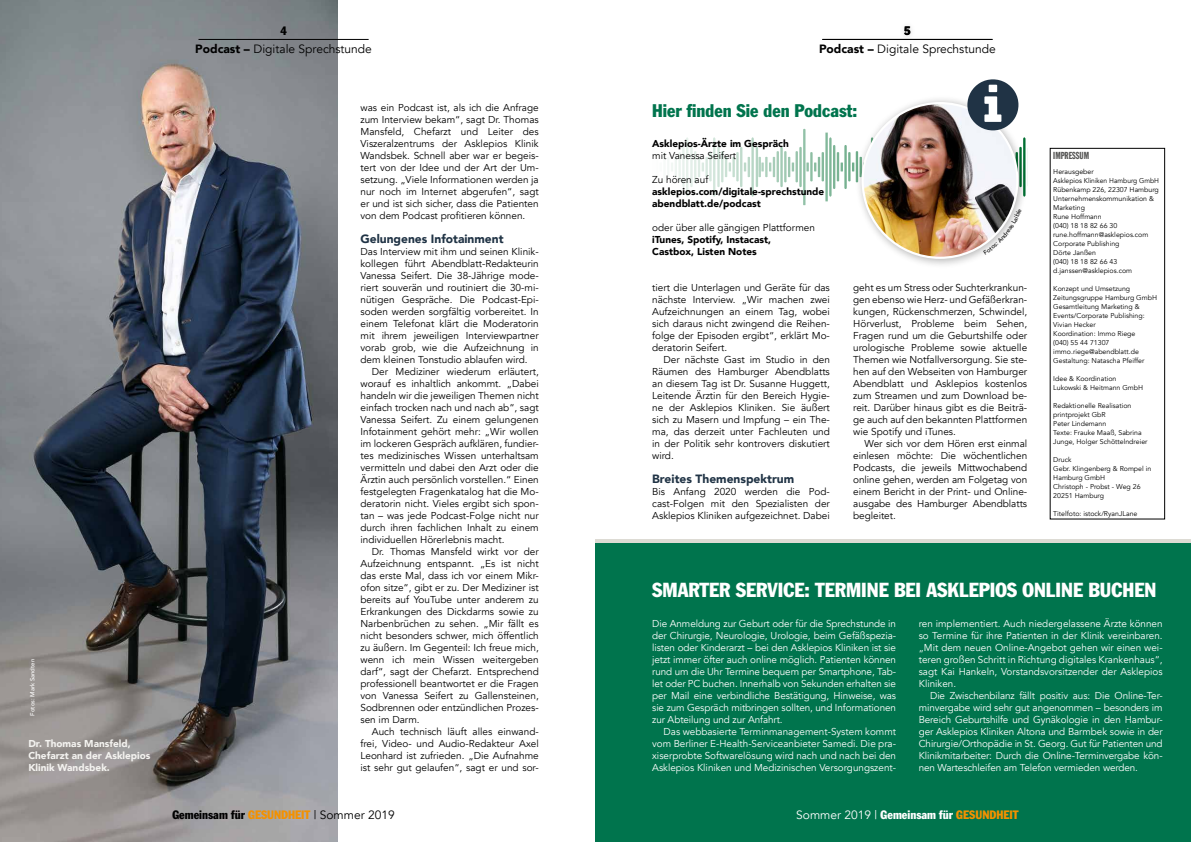
<style>
.page{position:relative;width:1191px;height:842px;background:#fff}
.page>*{position:absolute;margin:0;border:0;box-sizing:border-box;transform-origin:0 0}
.t1{font:condensed 20px "Franklin Gothic Std";color:#fff}
.t2{font:condensed 18px "Franklin Gothic Std";color:#00744d}
.t3{font:12px "Avenir";color:#000}
.t4{font:900 12px "Avenir";color:#203345}
.t5{font:condensed 12px "Franklin Gothic Std";color:#000}
.t6{font:condensed 12px "Franklin Gothic Std";color:#fff}
.t7{font:10px/12px "Avenir";color:#000;text-align:justify}
.t8{font:10px/12px "Avenir";letter-spacing:-.01em;color:#fff;text-align:justify}
.t9{font:900 10px/12px "Avenir";color:#000}
.t10{font:900 10px/12px "Avenir";color:#f4f3f0}
.t11{font:10px "Franklin Gothic Std Extra Cond";color:#565655}
.t12{font:7px/9px "Avenir";color:#000}
.t13{font:500 6px "Avenir";color:#fff}
.s1{font-weight:900}
.s2{color:#f39100}
.s3{font-family:"Avenir";font-stretch:normal}
</style>
<div class="page">
<img style="left:668px;top:129px;width:186px;height:77px">
<div style="left:595px;top:543px;width:596px;height:299px;background:#00744d"></div>
<div style="left:854px;top:95px;width:174px;height:174px;background:#000;opacity:.3"></div>
<img style="left:862px;top:103px;width:155px;height:155px;border-radius:77px">
<hr style="left:595px;top:539px;width:596px;height:4px;background:#dddbd4">
<img style="left:0;top:0;width:338px;height:842px">
<svg style="left:967px;top:79px;width:51px;height:51px"></svg>
<hr style="left:198px;top:39px;width:171px;height:1px;background:#000">
<div style="left:899px;top:21px;width:17px;height:20px;background:#000;opacity:.2"></div>
<div style="left:817px;top:34px;width:181px;height:12px;background:#000;opacity:.2"></div>
<hr style="left:822px;top:39px;width:170px;height:1px;background:#000">
<svg style="left:983px;top:209px;width:38px;height:45px"></svg>
<p class="t13" style="left:27px;top:716px;width:58px;rotate:-90deg">Fotos: Mark Sandten</p>
<p class="t10" style="left:28px;top:737px;width:124px">Dr. Thomas Mansfeld,<br>Chefarzt an der Asklepios<br>Klinik Wandsbek.</p>
<p class="t5" style="left:280px;top:23px;width:8px">4</p>
<p class="t5" style="left:904px;top:23px;width:8px">5</p>
<p class="t3" style="left:819px;top:41px;width:178px"><span class="s1">Podcast –</span> Digitale Sprechstunde</p>
<p class="t3" style="left:195px;top:41px;width:178px"><span class="s1">Podcast –</span> Digitale Sprechstunde</p>
<p class="t7" style="left:360px;top:102px;width:180px">was ein Podcast ist, als ich die Anfrage zum Interview bekam“, sagt Dr. Thomas Mansfeld, Chefarzt und Leiter des Viszeralzentrums der Asklepios Klinik Wandsbek. Schnell aber war er begeis&shy;tert von der Idee und der Art der Um&shy;setzung. „Viele Informationen werden ja nur noch im Internet abgerufen“, sagt er und ist sich sicher, dass die Patienten von dem Podcast profitieren können.</p>
<p class="t4" style="left:360px;top:228px;width:145px">Gelungenes Infotainment</p>
<p class="t7" style="left:360px;top:246px;width:180px">Das Interview mit ihm und seinen Klinik&shy;kollegen führt Abendblatt-Redakteurin Vanessa Seifert. Die 38-Jährige mode&shy;riert souverän und routiniert die 30-mi&shy;nütigen Gespräche. Die Podcast-Epi&shy;soden werden sorgfältig vorbereitet. In einem Telefonat klärt die Moderatorin mit ihrem jeweiligen Interviewpartner vorab grob, wie die Aufzeichnung in dem kleinen Tonstudio ablaufen wird.</p>
<p class="t7" style="left:360px;top:366px;width:180px;text-indent:11px">Der Mediziner wiederum erläutert, worauf es inhaltlich ankommt. „Dabei handeln wir die jeweiligen Themen nicht einfach trocken nach und nach ab“, sagt Vanessa Seifert. Zu einem gelungenen Infotainment gehört mehr: „Wir wollen im lockeren Gespräch aufklären, fundier&shy;tes medizinisches Wissen unterhaltsam vermitteln und dabei den Arzt oder die Ärztin auch persönlich vorstellen.“ Einen festgelegten Fragenkatalog hat die Mo&shy;deratorin nicht. Vieles ergibt sich spon&shy;tan – was jede Podcast-Folge nicht nur durch ihren fachlichen Inhalt zu einem individuellen Hörerlebnis macht.</p>
<p class="t7" style="left:360px;top:546px;width:180px;text-indent:11px">Dr. Thomas Mansfeld wirkt vor der Aufzeichnung entspannt. „Es ist nicht das erste Mal, dass ich vor einem Mikr&shy;ofon sitze“, gibt er zu. Der Mediziner ist bereits auf YouTube unter anderem zu Erkrankungen des Dickdarms sowie zu Narbenbrüchen zu sehen. „Mir fällt es nicht besonders schwer, mich öffentlich zu äußern. Im Gegenteil: Ich freue mich, wenn ich mein Wissen weitergeben darf“, sagt der Chefarzt. Entsprechend professionell beantwortet er die Fragen von Vanessa Seifert zu Gallensteinen, Sodbrennen oder entzündlichen Prozes&shy;sen im Darm.</p>
<p class="t7" style="left:360px;top:726px;width:180px;text-indent:11px">Auch technisch läuft alles einwand&shy;frei, Video- und Audio-Redakteur Axel Leonhard ist zufrieden. „Die Aufnahme ist sehr gut gelaufen“, sagt er und sor-</p>
<h2 class="t2" style="left:652px;top:100px;width:207px">Hier finden Sie den Podcast:</h2>
<p class="t9" style="left:652px;top:137px;width:138px">Asklepios-Ärzte im Gespräch</p>
<p class="t7" style="left:652px;top:150px;width:86px">mit Vanessa Seifert</p>
<p class="t7" style="left:652px;top:174px;width:58px">Zu hören auf</p>
<p class="t9" style="left:652px;top:185px;width:174px">asklepios.com/digitale-sprechstunde abendblatt.de/podcast</p>
<p class="t7" style="left:652px;top:222px;width:164px">oder über alle gängigen Plattformen</p>
<p class="t9" style="left:652px;top:233px;width:120px">iTunes, Spotify, Instacast,<br>Castbox, Listen Notes</p>
<p class="t7" style="left:652px;top:282px;width:179px">tiert die Unterlagen und Geräte für das nächste Interview. „Wir machen zwei Aufzeichnungen an einem Tag, wobei sich daraus nicht zwingend die Reihen&shy;folge der Episoden ergibt“, erklärt Mo&shy;deratorin Seifert.</p>
<p class="t7" style="left:652px;top:354px;width:179px;text-indent:11px">Der nächste Gast im Studio in den Räumen des Hamburger Abendblatts an diesem Tag ist Dr. Susanne Huggett, Leitende Ärztin für den Bereich Hygie&shy;ne der Asklepios Kliniken. Sie äußert sich zu Masern und Impfung – ein The&shy;ma, das derzeit unter Fachleuten und in der Politik sehr kontrovers diskutiert wird.</p>
<p class="t4" style="left:652px;top:468px;width:143px">Breites Themenspektrum</p>
<p class="t7" style="left:652px;top:486px;width:179px">Bis Anfang 2020 werden die Pod&shy;cast-Folgen mit den Spezialisten der Asklepios Kliniken aufgezeichnet. Dabei</p>
<p class="t7" style="left:853px;top:282px;width:175px">geht es um Stress oder Suchterkrankun&shy;gen ebenso wie Herz- und Gefäßerkran&shy;kungen, Rückenschmerzen, Schwindel, Hörverlust, Probleme beim Sehen, Fragen rund um die Geburtshilfe oder urologische Probleme sowie aktuelle Themen wie Notfallversorgung. Sie ste&shy;hen auf den Webseiten von Hamburger Abendblatt und Asklepios kostenlos zum Streamen und zum Download be&shy;reit. Darüber hinaus gibt es die Beiträ&shy;ge auch auf den bekannten Plattformen wie Spotify und iTunes.</p>
<p class="t7" style="left:853px;top:438px;width:175px;text-indent:11px">Wer sich vor dem Hören erst einmal einlesen möchte: Die wöchentlichen Podcasts, die jeweils Mittwochabend online gehen, werden am Folgetag von einem Bericht in der Print- und Online&shy;ausgabe des Hamburger Abendblatts begleitet.</p>
<p class="t11" style="left:1053px;top:150px;width:37px">IMPRESSUM</p>
<p class="t12" style="left:1053px;top:167px;width:107px">Herausgeber<br>Asklepios Kliniken Hamburg GmbH<br>Rübenkamp 226, 22307 Hamburg<br>Unternehmenskommunikation &amp;<br>Marketing<br>Rune Hoffmann<br>(040) 18 18 82 66 30 rune.hoffmann@asklepios.com<br>Corporate Publishing<br>Dörte Janßen<br>(040) 18 18 82 66 43 d.janssen@asklepios.com</p>
<p class="t12" style="left:1053px;top:284px;width:105px">Konzept und Umsetzung<br>Zeitungsgruppe Hamburg GmbH<br>Gesamtleitung Marketing &amp;<br>Events/Corporate Publishing:<br>Vivian Hecker<br>Koordination: Immo Riege<br>(040) 55 44 71307 immo.riege@abendblatt.de<br>Gestaltung: Natascha Pfeiffer</p>
<p class="t12" style="left:1053px;top:374px;width:91px">Idee &amp; Koordination<br>Lukowski &amp; Heitmann GmbH</p>
<p class="t12" style="left:1053px;top:401px;width:96px">Redaktionelle Realisation printprojekt GbR<br>Peter Lindemann<br>Texte: Frauke Maaß, Sabrina<br>Junge, Holger Schöttelndreier</p>
<p class="t12" style="left:1053px;top:455px;width:100px">Druck<br>Gebr. Klingenberg &amp; Rompel in<br>Hamburg GmbH<br>Christoph - Probst - Weg 26<br>20251 Hamburg</p>
<p class="t12" style="left:1053px;top:509px;width:86px">Titelfoto: istock/RyanJLane</p>
<h1 class="t1" style="left:652px;top:578px;width:505px">SMARTER SERVICE: TERMINE BEI ASKLEPIOS ONLINE BUCHEN</h1>
<p class="t8" style="left:652px;top:618px;width:245px">Die Anmeldung zur Geburt oder für die Sprechstunde in der Chirurgie, Neurologie, Urologie, beim Gefäßspezia&shy;listen oder Kinderarzt – bei den Asklepios Kliniken ist sie jetzt immer öfter auch online möglich. Patienten können rund um die Uhr Termine bequem per Smartphone, Tab&shy;let oder PC buchen. Innerhalb von Sekunden erhalten sie per Mail eine verbindliche Bestätigung, Hinweise, was sie zum Gespräch mitbringen sollten, und Informationen zur Abteilung und zur Anfahrt.</p>
<p class="t8" style="left:652px;top:726px;width:245px;text-indent:11px">Das webbasierte Terminmanagement-System kommt vom Berliner E-Health-Serviceanbieter Samedi. Die pra&shy;xiserprobte Softwarelösung wird nach und nach bei den Asklepios Kliniken und Medizinischen Versorgungszent-</p>
<p class="t8" style="left:918px;top:618px;width:245px">ren implementiert. Auch niedergelassene Ärzte können so Termine für ihre Patienten in der Klinik vereinbaren. „Mit dem neuen Online-Angebot gehen wir einen wei&shy;teren großen Schritt in Richtung digitales Krankenhaus“, sagt Kai Hankeln, Vorstandsvorsitzender der Asklepios Kliniken.</p>
<p class="t8" style="left:918px;top:690px;width:245px;text-indent:11px">Die Zwischenbilanz fällt positiv aus: Die Online-Ter&shy;minvergabe wird sehr gut angenommen – besonders im Bereich Geburtshilfe und Gynäkologie in den Hambur&shy;ger Asklepios Kliniken Altona und Barmbek sowie in der Chirurgie/Orthopädie in St. Georg. Gut für Patienten und Klinikmitarbeiter: Durch die Online-Terminvergabe kön&shy;nen Warteschleifen am Telefon vermieden werden.</p>
<p class="t5" style="left:172px;top:808px;width:224px">Gemeinsam für <span class="s2">GESUNDHEIT</span> <span class="s3">| Sommer 2019</span></p>
<p class="t6" style="left:796px;top:808px;width:224px"><span class="s3">Sommer 2019 |</span> Gemeinsam für <span class="s2">GESUNDHEIT</span></p>
</div>
